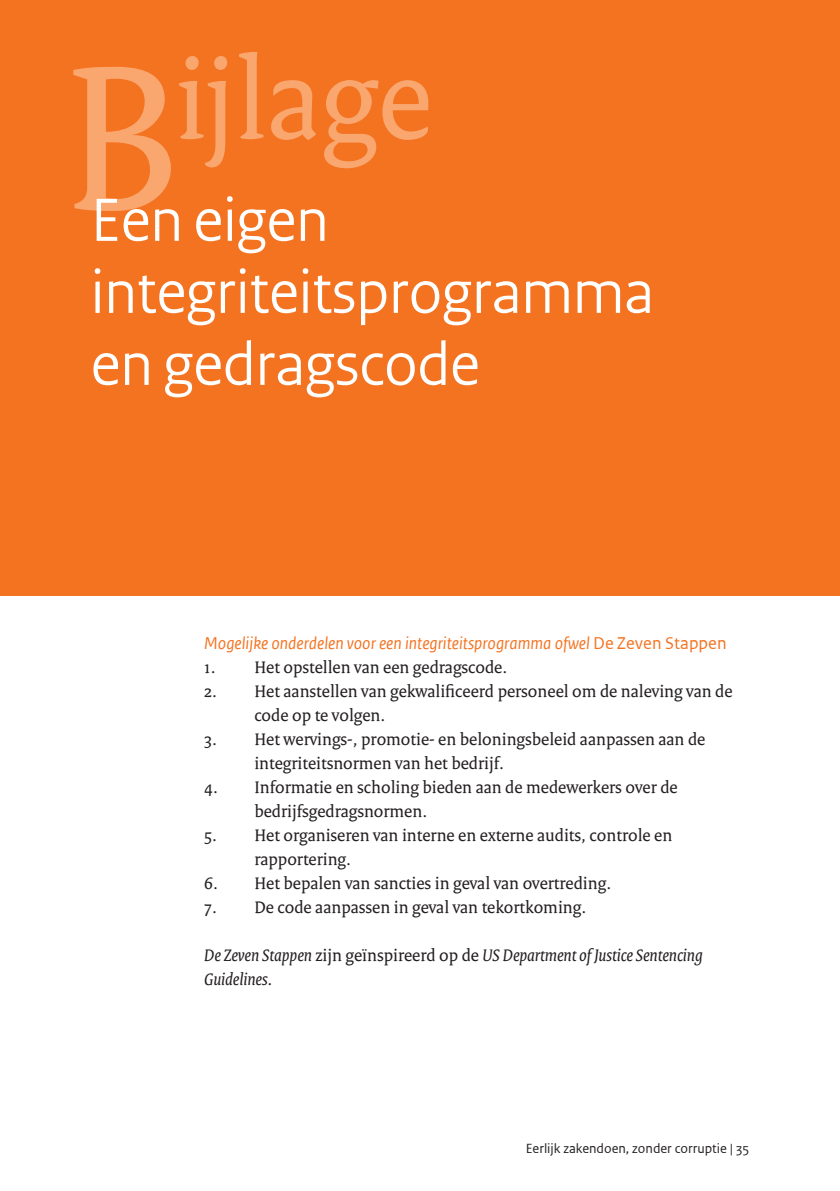
<style>
.page{position:relative;width:840px;height:1191px;background:#fff}
.page>*{position:absolute;margin:0;border:0;box-sizing:border-box;transform-origin:0 0}
._10_RO_Broodtekst_Se{font:120px "Rijksoverheid Serif";color:#f9a66f}
._03_RO_Kop{font:64px "Rijksoverheid Sans Heading";color:#fff}
._10_RO_Broodtekst_Se-2{font:18px/24px "Rijksoverheid Serif";color:#231f20}
._10_RO_Broodtekst_Se-3{font:italic 18px/24px "Rijksoverheid Serif";color:#231f20}
._10_RO_Broodtekst_Se-4{font:italic 18px "Rijksoverheid Sans Text TT";color:#f47321}
.t1{font:14px "Rijksoverheid Sans Text TT";color:#231f20}
.s1{font-size:220px}
.s2{font-style:normal}
</style>
<div class="page">
<div style="left:0;top:0;width:839px;height:595px;background:#f47321"></div>
<p class="_10_RO_Broodtekst_Se" style="left:64px;top:28px;width:370px"><span class="s1">B</span>ijlage</p>
<p class="_03_RO_Kop" style="left:91px;top:183px;width:239px">Een eigen</p>
<p class="_03_RO_Kop" style="left:91px;top:255px;width:564px">integriteitsprogramma</p>
<p class="_03_RO_Kop" style="left:91px;top:327px;width:390px">en gedragscode</p>
<p class="_10_RO_Broodtekst_Se-4" style="left:204px;top:633px;width:523px">Mogelijke onderdelen voor een integriteitsprogramma ofwel <span class="s2">De Zeven Stappen</span></p>
<p class="_10_RO_Broodtekst_Se-2" style="left:204px;top:655px;width:304px">1. Het opstellen van een gedragscode.</p>
<p class="_10_RO_Broodtekst_Se-2" style="left:254px;top:679px;width:479px;text-indent:-50px">2. Het aanstellen van gekwalificeerd personeel om de naleving van de code op te volgen.</p>
<p class="_10_RO_Broodtekst_Se-2" style="left:254px;top:727px;width:452px;text-indent:-50px">3. Het wervings-, promotie- en beloningsbeleid aanpassen aan de integriteitsnormen van het bedrijf.</p>
<p class="_10_RO_Broodtekst_Se-2" style="left:254px;top:775px;width:424px;text-indent:-50px">4. Informatie en scholing bieden aan de medewerkers over de bedrijfsgedragsnormen.</p>
<p class="_10_RO_Broodtekst_Se-2" style="left:254px;top:823px;width:419px;text-indent:-50px">5. Het organiseren van interne en externe audits, controle en rapportering.</p>
<p class="_10_RO_Broodtekst_Se-2" style="left:204px;top:871px;width:408px">6. Het bepalen van sancties in geval van overtreding.</p>
<p class="_10_RO_Broodtekst_Se-2" style="left:204px;top:895px;width:383px">7. De code aanpassen in geval van tekortkoming.</p>
<p class="_10_RO_Broodtekst_Se-3" style="left:204px;top:943px;width:499px">De Zeven Stappen <span class="s2">zijn geïnspireerd op de</span> US Department of Justice Sentencing<br>Guidelines<span class="s2">.</span></p>
<p class="t1" style="left:525px;top:1140px;width:225px">Eerlijk zakendoen, zonder corruptie | 35</p>
</div>
